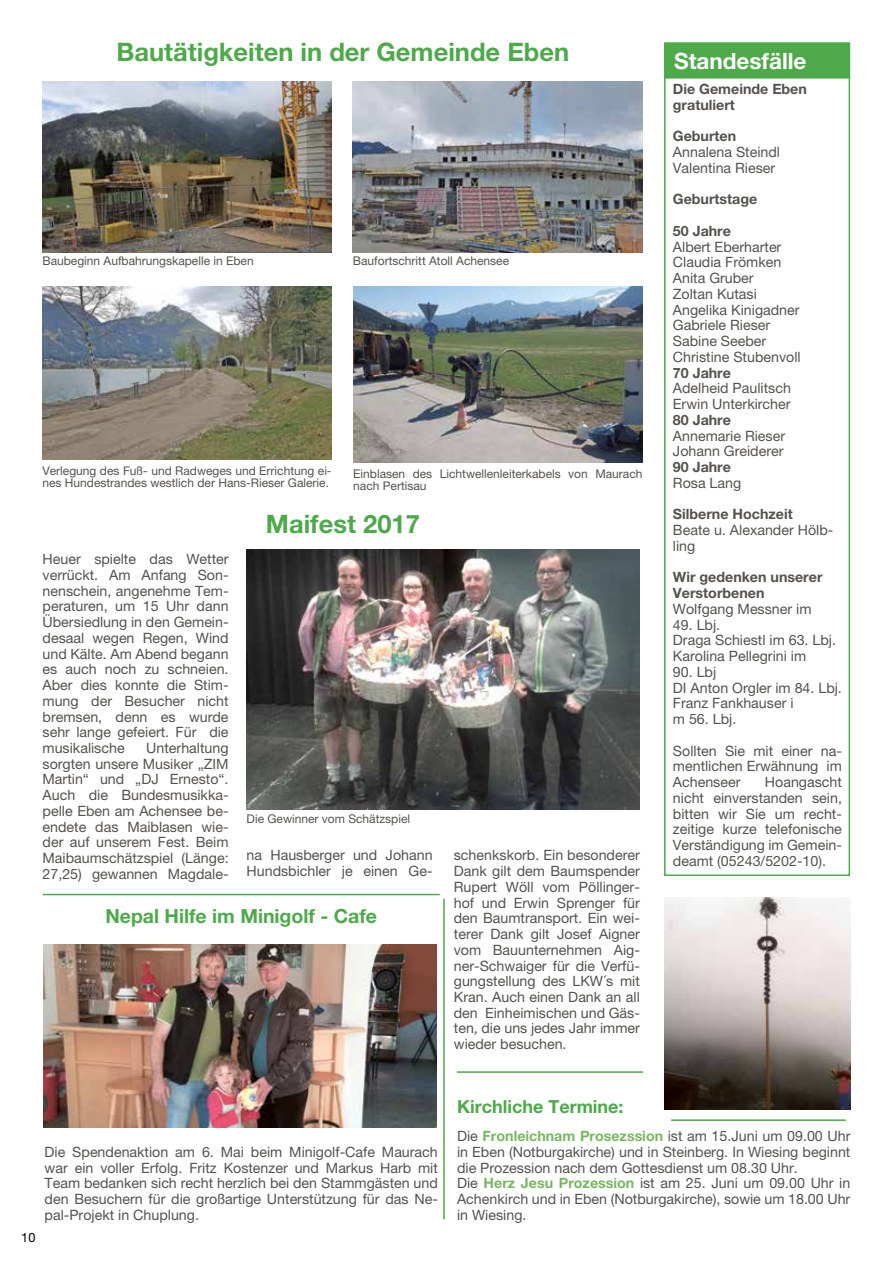
<style>
.page{position:relative;width:893px;height:1263px;background:#fff}
.page>*{position:absolute;margin:0;border:0;box-sizing:border-box;transform-origin:0 0}
.t1{font:700 25.5px "Helvetica Neue LT Pro";color:#4da94a}
.t2{font:700 22.5px "Helvetica Neue LT Pro";color:#fff}
.t3{font:700 19.5px "Helvetica Neue LT Pro";color:#4da94a}
.t4{font:700 18px "Helvetica Neue LT Pro";color:#4da94a}
.t5{font:14.25px/15.8px "Helvetica Neue LT Pro";color:#55524e}
.t6{font:700 14.25px/15.8px "Helvetica Neue LT Pro";color:#55524e}
.t7{font:12.75px "Helvetica Neue LT Pro";color:#000}
.t8{font:12px/12px "Helvetica Neue LT Pro";color:#55524e}
.s1{font-weight:700;color:#77b85f}
</style>
<div class="page">
<div style="left:664px;top:43px;width:186px;height:833px;border:2px solid #4da94a"></div>
<div style="left:665px;top:43px;width:184px;height:35px;background:#4da94a"></div>
<div style="left:664px;top:43px;width:186px;height:36px;border:2px solid #4da94a"></div>
<img style="left:44px;top:944px;width:393px;height:183px">
<img style="left:353px;top:82px;width:289px;height:170px">
<img style="left:43px;top:286px;width:289px;height:173px">
<img style="left:353px;top:286px;width:289px;height:177px">
<img style="left:43px;top:82px;width:289px;height:170px">
<img style="left:247px;top:550px;width:393px;height:260px">
<img style="left:664px;top:897px;width:186px;height:212px">
<hr style="left:457px;top:1071px;width:186px;height:2px;background:#4da94a">
<hr style="left:43px;top:894px;width:397px;height:1px;background:#4da94a">
<hr style="left:443px;top:899px;width:2px;height:320px;background:#4da94a">
<hr style="left:671px;top:1119px;width:175px;height:2px;background:#4da94a">
<h1 class="t1" style="left:116px;top:36px;width:454px">Bautätigkeiten in der Gemeinde Eben</h1>
<p class="t8" style="left:43px;top:254px;width:213px">Baubeginn Aufbahrungskapelle in Eben</p>
<p class="t8" style="left:353px;top:254px;width:158px">Baufortschritt Atoll Achensee</p>
<p class="t8" style="left:43px;top:465px;width:291px">Verlegung des Fuß- und Radweges und Errichtung ei&shy;nes Hundestrandes westlich der Hans-Rieser Galerie.</p>
<p class="t8" style="left:353px;top:467px;width:291px">Einblasen des Lichtwellenleiterkabels von Maurach nach Pertisau</p>
<h1 class="t1" style="left:266px;top:508px;width:155px">Maifest 2017</h1>
<p class="t5" style="left:43px;top:551px;width:188px;text-align:justify">Heuer spielte das Wetter verrückt. Am Anfang Son&shy;nenschein, angenehme Tem&shy;peraturen, um 15 Uhr dann Übersiedlung in den Gemein&shy;desaal wegen Regen, Wind und Kälte. Am Abend begann es auch noch zu schneien.<br>Aber dies konnte die Stim&shy;mung der Besucher nicht bremsen, denn es wurde sehr lange gefeiert. Für die musikalische</p>
<p class="t5" style="left:43px;top:740px;width:188px;text-align:justify;text-indent:104px">Unterhaltung sorgten unsere Musiker „ZIM Martin“ und „DJ Ernesto“.<br>Auch die Bundesmusikka&shy;pelle Eben am Achensee be&shy;endete das Maiblasen wie&shy;der auf unserem Fest. Beim Maibaumschätzspiel (Länge:<br>27,25) gewannen Magdale-</p>
<p class="t8" style="left:247px;top:812px;width:165px">Die Gewinner vom Schätzspiel</p>
<p class="t5" style="left:247px;top:847px;width:188px">na Hausberger und Johann<br>Hundsbichler je einen Ge-</p>
<p class="t5" style="left:454px;top:847px;width:188px;text-align:justify">schenkskorb. Ein besonderer Dank gilt dem Baumspender Rupert Wöll vom Pöllinger&shy;hof und Erwin Sprenger für den Baumtransport. Ein wei&shy;terer Dank gilt Josef Aigner vom Bauunternehmen Aig&shy;ner-Schwaiger für die Verfü&shy;gungstellung des LKW´s mit Kran. Auch einen Dank an all den Einheimischen und Gäs&shy;ten, die uns jedes Jahr immer wieder besuchen.</p>
<h3 class="t3" style="left:105px;top:904px;width:273px">Nepal Hilfe im Minigolf - Cafe</h3>
<h2 class="t2" style="left:674px;top:47px;width:134px">Standesfälle</h2>
<p class="t6" style="left:673px;top:81px;width:136px">Die Gemeinde Eben gratuliert</p>
<p class="t6" style="left:673px;top:128px;width:65px">Geburten</p>
<p class="t5" style="left:673px;top:144px;width:109px">Annalena Steindl<br>Valentina Rieser</p>
<p class="t6" style="left:673px;top:191px;width:86px">Geburtstage</p>
<p class="t6" style="left:673px;top:223px;width:60px">50 Jahre</p>
<p class="t5" style="left:673px;top:238px;width:129px">Albert Eberharter<br>Claudia Frömken<br>Anita Gruber<br>Zoltan Kutasi<br>Angelika Kinigadner<br>Gabriele Rieser<br>Sabine Seeber<br>Christine Stubenvoll</p>
<p class="t6" style="left:673px;top:364px;width:60px">70 Jahre</p>
<p class="t5" style="left:673px;top:380px;width:119px">Adelheid Paulitsch<br>Erwin Unterkircher</p>
<p class="t6" style="left:673px;top:411px;width:60px">80 Jahre</p>
<p class="t5" style="left:673px;top:427px;width:114px">Annemarie Rieser<br>Johann Greiderer</p>
<p class="t6" style="left:673px;top:459px;width:60px">90 Jahre</p>
<p class="t5" style="left:673px;top:475px;width:70px">Rosa Lang</p>
<p class="t6" style="left:673px;top:506px;width:121px">Silberne Hochzeit</p>
<p class="t5" style="left:673px;top:522px;width:162px">Beate u. Alexander Hölb&shy;ling</p>
<p class="t6" style="left:673px;top:569px;width:151px">Wir gedenken unserer<br>Verstorbenen</p>
<p class="t5" style="left:673px;top:601px;width:140px">Wolfgang Messner im</p>
<p class="t5" style="left:673px;top:616px;width:165px">49. Lbj.<br>Draga Schiestl im 63. Lbj.<br>Karolina Pellegrini im</p>
<p class="t5" style="left:673px;top:664px;width:171px">90. Lbj<br>DI Anton Orgler im 84. Lbj.<br>Franz Fankhauser i<br>m 56. Lbj.</p>
<p class="t5" style="left:673px;top:742px;width:171px;text-align:justify">Sollten Sie mit einer na&shy;mentlichen Erwähnung im Achenseer</p>
<p class="t5" style="left:673px;top:774px;width:171px;text-align:justify;text-indent:92px">Hoangascht nicht einverstanden sein, bitten wir Sie um recht&shy;zeitige kurze telefonische Verständigung im Gemein&shy;deamt (05243/5202-10).</p>
<p class="t7" style="left:21px;top:1229px;width:16px">10</p>
<p class="t5" style="left:45px;top:1143px;width:395px;text-align:justify">Die Spendenaktion am 6. Mai beim Minigolf-Cafe Maurach war ein voller Erfolg. Fritz Kostenzer und Markus Harb mit Team bedanken sich recht herzlich bei den Stammgästen und den Besuchern für die großartige Unterstützung für das Ne&shy;pal-Projekt in Chuplung.</p>
<p class="t4" style="left:457px;top:1095px;width:168px">Kirchliche Termine:</p>
<p class="t5" style="left:457px;top:1128px;width:395px">Die <span class="s1">Fronleichnam Prosezssion</span> ist am 15.Juni um 09.00 Uhr in Eben (Notburgakirche) und in Steinberg. In Wiesing beginnt die Prozession nach dem Gottesdienst um 08.30 Uhr.<br>Die <span class="s1">Herz Jesu Prozession</span> ist am 25. Juni um 09.00 Uhr in Achenkirch und in Eben (Notburgakirche), sowie um 18.00 Uhr in Wiesing.</p>
</div>
